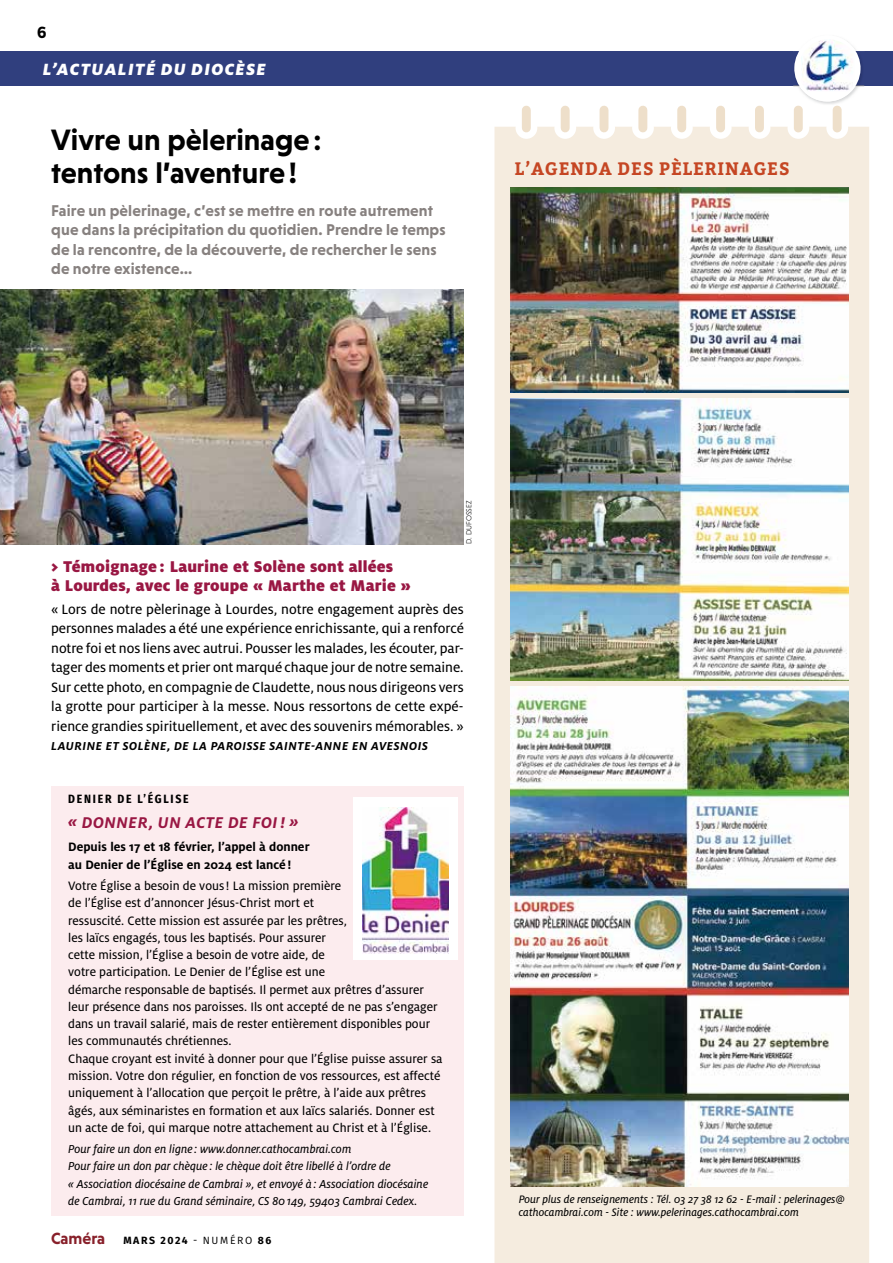
<style>
.page{position:relative;width:893px;height:1263px;background:#fff}
.page>*{position:absolute;margin:0;border:0;box-sizing:border-box;transform-origin:0 0}
.t1{font:700 30px/33px "Niveau Grotesk";color:#000}
.t2{font:700 18px "Bitter";letter-spacing:.05em;color:#c54623}
.t3{font:italic 900 18px "Milo OT";letter-spacing:.07em;color:#fff}
.t4{font:900 17.25px/19.5px "Milo OT";letter-spacing:.01em;color:#991743}
.t5{font:italic 700 17.25px "Milo OT";letter-spacing:.03em;color:#991743}
.t6{font:700 16.5px "Pluto Cond";color:#000}
.t7{font:700 15.9px/19.5px "Niveau Grotesk";letter-spacing:.01em;color:#87817f}
.t8{font:15px/19.5px "Milo OT Text";color:#000;text-align:justify}
.t9{font:13.5px/17.2px "Milo OT Text";color:#000}
.t10{font:700 13.5px/18px "Milo OT";color:#000}
.t11{font:12.75px/17.2px "Milo OT Text Ita";color:#000}
.t12{font:italic 700 12.75px "Milo OT";letter-spacing:.04em;color:#000}
.t13{font:12px/13.5px "Milo OT Text Ita";color:#000}
.t14{font:700 12px "Fira Sans Condensed";letter-spacing:.15em;color:#000}
.t15{font:700 10.5px "Fira Sans";letter-spacing:.15em;color:#000}
.t16{font:300 7.5px "Niveau Grotesk";letter-spacing:.015em;color:#000}
.s1{font-family:"Niveau Grotesk";font-size:16.5px;color:#88202a}
.s2{font-weight:400}
</style>
<div class="page">
<div style="left:494px;top:127px;width:375px;height:1136px;background:#f5ecdf"></div>
<svg style="left:515px;top:117px;width:22px;height:22px"></svg>
<div style="left:522px;top:110px;width:9px;height:18px;background:#eedfca"></div>
<svg style="left:593px;top:117px;width:22px;height:22px"></svg>
<div style="left:600px;top:110px;width:8px;height:18px;background:#eedfca"></div>
<div style="left:671px;top:117px;width:22px;height:22px;background:#fff;border-radius:50%"></div>
<div style="left:677px;top:110px;width:9px;height:18px;background:#eedfca"></div>
<div style="left:749px;top:117px;width:21px;height:22px;background:#fff;border-radius:50%"></div>
<div style="left:755px;top:110px;width:9px;height:18px;background:#eedfca"></div>
<div style="left:826px;top:117px;width:22px;height:22px;background:#fff;border-radius:50%"></div>
<div style="left:833px;top:106px;width:9px;height:26px;background:#eedfca;border-radius:4px"></div>
<svg style="left:554px;top:117px;width:22px;height:22px"></svg>
<div style="left:561px;top:110px;width:9px;height:18px;background:#eedfca"></div>
<svg style="left:632px;top:117px;width:22px;height:22px"></svg>
<div style="left:638px;top:110px;width:9px;height:18px;background:#eedfca"></div>
<div style="left:710px;top:117px;width:22px;height:22px;background:#fff;border-radius:50%"></div>
<div style="left:716px;top:110px;width:9px;height:18px;background:#eedfca"></div>
<div style="left:787px;top:117px;width:22px;height:22px;background:#fff;border-radius:50%"></div>
<div style="left:794px;top:106px;width:9px;height:26px;background:#eedfca;border-radius:4px"></div>
<hr style="left:0;top:85px;width:893px;height:1px;background:#87888a">
<div style="left:0;top:51px;width:893px;height:34px;background:#303f7e"></div>
<img style="left:793px;top:51px;width:71px;height:53px">
<img style="left:794px;top:40px;width:67px;height:62px">
<img style="left:510px;top:187px;width:338px;height:205px">
<img style="left:510px;top:398px;width:338px;height:282px">
<img style="left:510px;top:687px;width:338px;height:499px">
<img style="left:0;top:289px;width:464px;height:255px">
<div style="left:51px;top:786px;width:413px;height:430px;background:#fcecee"></div>
<div style="left:353px;top:797px;width:104px;height:162px;background:#fff"></div>
<img style="left:362px;top:808px;width:86px;height:145px">
<p class="t6" style="left:37px;top:23px;width:11px">6</p>
<h2 class="t3" style="left:43px;top:58px;width:225px">L’ACTUALITÉ DU DIOCÈSE</h2>
<h1 class="t1" style="left:51px;top:123px;width:272px">Vivre un pèlerinage : tentons l’aventure !</h1>
<p class="t7" style="left:51px;top:200px;width:396px">Faire un pèlerinage, c’est se mettre en route autrement que dans la précipitation du quotidien. Prendre le temps de la rencontre, de la découverte, de rechercher le sens de notre existence…</p>
<h2 class="t2" style="left:515px;top:157px;width:276px">L’AGENDA DES PÈLERINAGES</h2>
<p class="t16" style="left:465px;top:544px;width:45px;rotate:-90deg">D. DUFOSSEZ</p>
<p class="t4" style="left:51px;top:556px;width:361px">&gt; Témoignage : Laurine et Solène sont allées<br>à Lourdes, avec le groupe « Marthe et Marie »</p>
<p class="t8" style="left:51px;top:599px;width:414px">« Lors de notre pèlerinage à Lourdes, notre engagement auprès des personnes malades a été une expérience enrichissante, qui a renforcé notre foi et nos liens avec autrui. Pousser les malades, les écouter, par&shy;tager des moments et prier ont marqué chaque jour de notre semaine.<br>Sur cette photo, en compagnie de Claudette, nous nous dirigeons vers la grotte pour participer à la messe. Nous ressortons de cette expé&shy;rience grandies spirituellement, et avec des souvenirs mémorables. »</p>
<p class="t12" style="left:51px;top:739px;width:378px">LAURINE ET SOLÈNE, DE LA PAROISSE SAINTE-ANNE EN AVESNOIS</p>
<p class="t14" style="left:68px;top:789px;width:122px">DENIER DE L’ÉGLISE</p>
<p class="t5" style="left:68px;top:813px;width:232px">« DONNER, UN ACTE DE FOI ! »</p>
<p class="t10" style="left:68px;top:837px;width:243px">Depuis les 17 et 18 février, l’appel à donner au Denier de l’Église en 2024 est lancé !</p>
<p class="t9" style="left:68px;top:877px;width:376px">Votre Église a besoin de vous ! La mission première<br>de l’Église est d’annoncer Jésus-Christ mort et<br>ressuscité. Cette mission est assurée par les prêtres,<br>les laïcs engagés, tous les baptisés. Pour assurer<br>cette mission, l’Église a besoin de votre aide, de<br>votre participation. Le Denier de l’Église est une<br>démarche responsable de baptisés. Il permet aux prêtres d’assurer leur présence dans nos paroisses. Ils ont accepté de ne pas s’engager dans un travail salarié, mais de rester entièrement disponibles pour les communautés chrétiennes.<br>Chaque croyant est invité à donner pour que l’Église puisse assurer sa mission. Votre don régulier, en fonction de vos ressources, est affecté uniquement à l’allocation que perçoit le prêtre, à l’aide aux prêtres âgés, aux séminaristes en formation et aux laïcs salariés. Donner est un acte de foi, qui marque notre attachement au Christ et à l’Église.</p>
<p class="t11" style="left:68px;top:1141px;width:362px">Pour faire un don en ligne : www.donner.cathocambrai.com<br>Pour faire un don par chèque : le chèque doit être libellé à l’ordre de<br>« Association diocésaine de Cambrai », et envoyé à : Association diocésaine de Cambrai, 11 rue du Grand séminaire, CS 80 149, 59403 Cambrai Cedex.</p>
<p class="t15" style="left:51px;top:1231px;width:222px"><span class="s1">Caméra</span> MARS 2024 <span class="s2">- NUMÉRO</span> 86</p>
<p class="t13" style="left:519px;top:1192px;width:327px">Pour plus de renseignements : Tél. 03 27 38 12 62 - E-mail : pelerinages@ cathocambrai.com - Site : www.pelerinages.cathocambrai.com</p>
</div>
